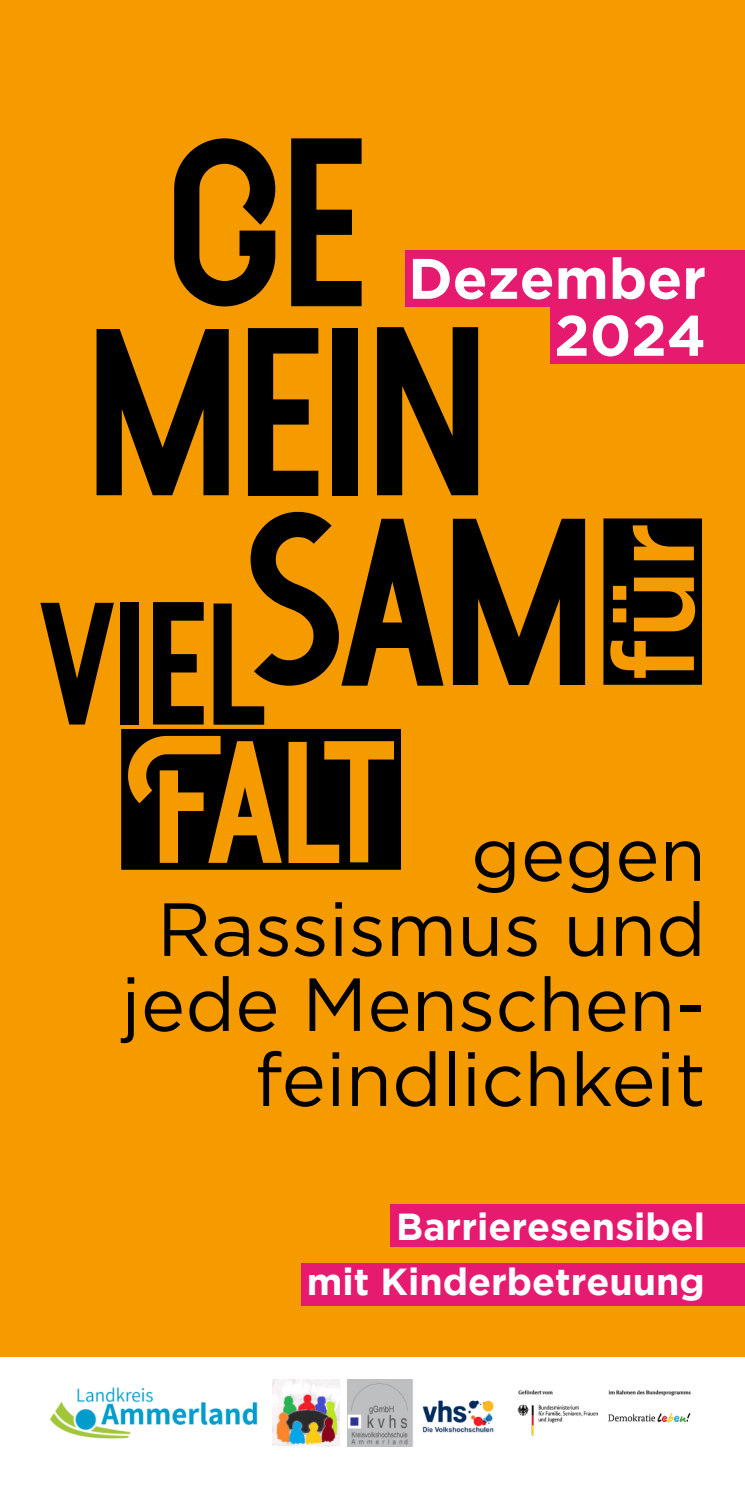
<style>
.page{position:relative;width:745px;height:1489px;background:#fff}
.page>*{position:absolute;margin:0;border:0;box-sizing:border-box;transform-origin:0 0}
.t1{font:240px "Circo";color:#000001}
.t2{font:175px "Circo";color:#f59b00}
.t3{font:175px "Circo";color:#000001}
.t4{font:113.5px "font 000000002 cc 39 d 94";color:#f59b00}
.t5{font:75px/75px "font 000000002 cc 39 d 94";color:#000001;text-align:right}
.t6{font:700 57px/57px "Gotham";color:#fff;text-align:right}
.t7{font:700 37.5px/55.2px "Gotham";color:#fff;text-align:right}
</style>
<div class="page">
<div style="left:0;top:0;width:744px;height:1488px;background:#f59b00"></div>
<div style="left:0;top:1356px;width:744px;height:132px;background:#fff"></div>
<img style="left:49px;top:1387px;width:209px;height:52px">
<img style="left:517px;top:1390px;width:174px;height:46px">
<img style="left:347px;top:1379px;width:147px;height:67px">
<img style="left:272px;top:1379px;width:67px;height:67px">
<div style="left:121px;top:729px;width:280px;height:140px;background:#000001"></div>
<div style="left:603px;top:518px;width:98px;height:166px;background:#000001"></div>
<div style="left:404px;top:250px;width:340px;height:57px;background:#e61a6f"></div>
<div style="left:549px;top:294px;width:195px;height:69px;background:#e61a6f"></div>
<div style="left:390px;top:1203px;width:354px;height:43px;background:#e61a6f"></div>
<div style="left:300px;top:1262px;width:444px;height:43px;background:#e61a6f"></div>
<h1 class="t1" style="left:167px;top:78px;width:200px">GE</h1>
<h1 class="t1" style="left:87px;top:267px;width:402px">MEIN</h1>
<h1 class="t1" style="left:247px;top:457px;width:348px">SAM</h1>
<p class="t6" style="left:408px;top:250px;width:299px">Dezember<br>2024</p>
<h3 class="t4" style="left:588px;top:682px;width:161px;rotate:-90deg">für</h3>
<h2 class="t3" style="left:41px;top:558px;width:224px">VIEL</h2>
<h2 class="t2" style="left:127px;top:696px;width:267px">FALT</h2>
<p class="t5" style="left:121px;top:815px;width:586px">gegen<br>Rassismus und jede Menschen&shy;feindlichkeit</p>
<p class="t7" style="left:306px;top:1199px;width:399px">Barrieresensibel<br>mit Kinderbetreuung</p>
</div>
